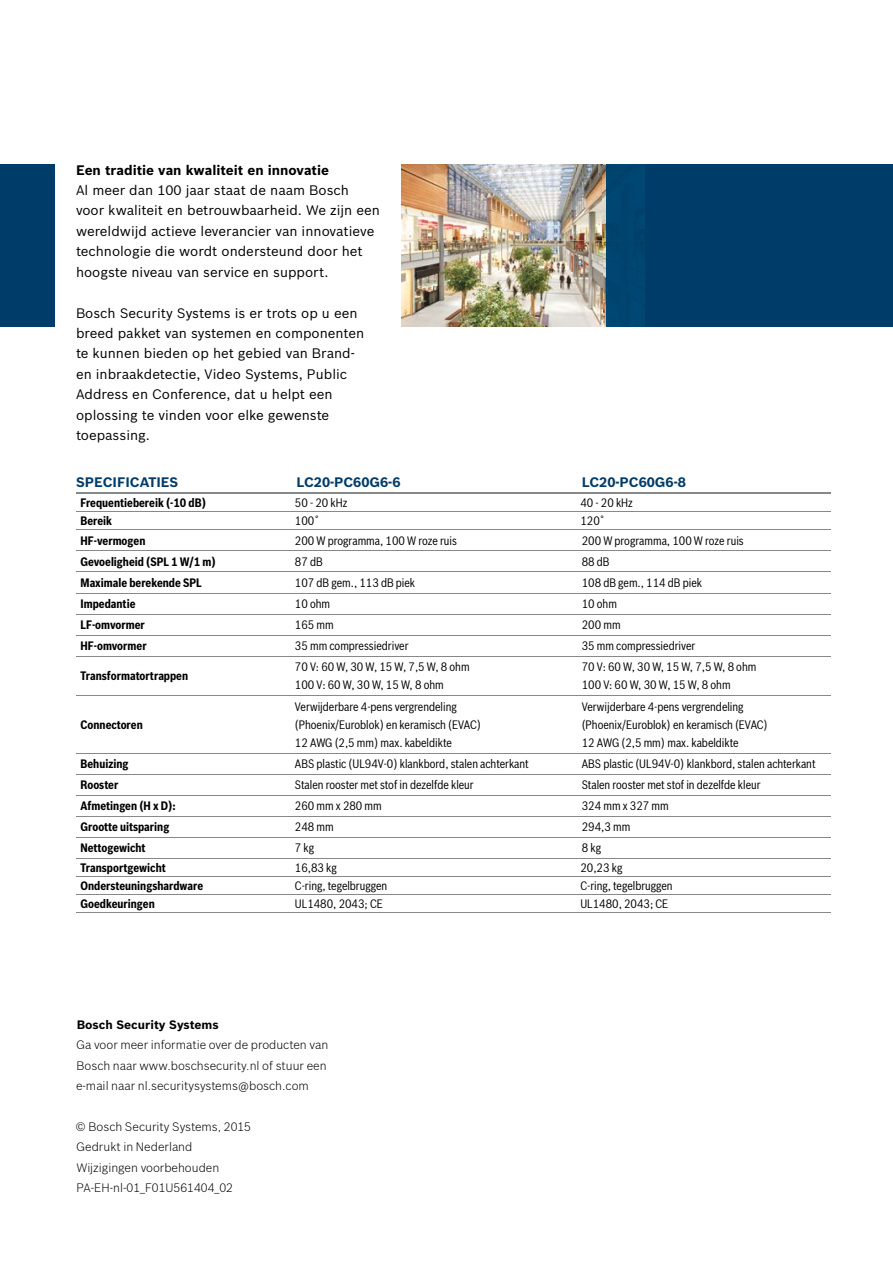
<style>
.page{position:relative;width:893px;height:1263px;background:#fff}
.page>*{position:absolute;margin:0;border:0;box-sizing:border-box;transform-origin:0 0}
.t1{font:13.5px/20.4px "Bosch Sans";color:#000}
.t2{font:700 13.5px "Bosch Sans";color:#003c6a}
.t3{font:700 13.5px "Bosch Sans";color:#000}
.t4{font:12px/18.3px "Bosch Sans Cond";color:#000}
.t5{font:700 12px "Bosch Sans Cond";color:#000}
.t6{font:300 12px/20.4px "Bosch Sans";color:#000}
.t7{font:700 12px "Bosch Sans";color:#000}
</style>
<div class="page">
<div style="left:0;top:164px;width:54px;height:162px;background:#003c6a"></div>
<img style="left:402px;top:164px;width:205px;height:162px">
<div style="left:607px;top:164px;width:39px;height:162px;background:#004570"></div>
<div style="left:646px;top:164px;width:247px;height:162px;background:#003c6a"></div>
<hr style="left:76px;top:492px;width:214px;height:1px;background:#87888a">
<hr style="left:290px;top:492px;width:286px;height:1px;background:#87888a">
<hr style="left:576px;top:492px;width:255px;height:1px;background:#87888a">
<hr style="left:76px;top:511px;width:214px;height:1px;background:#87888a">
<hr style="left:290px;top:511px;width:286px;height:1px;background:#87888a">
<hr style="left:576px;top:511px;width:255px;height:1px;background:#87888a">
<hr style="left:76px;top:529px;width:214px;height:1px;background:#87888a">
<hr style="left:290px;top:529px;width:286px;height:1px;background:#87888a">
<hr style="left:576px;top:529px;width:255px;height:1px;background:#87888a">
<hr style="left:76px;top:551px;width:214px;height:1px;background:#87888a">
<hr style="left:290px;top:551px;width:286px;height:1px;background:#87888a">
<hr style="left:576px;top:551px;width:255px;height:1px;background:#87888a">
<hr style="left:76px;top:572px;width:214px;height:1px;background:#87888a">
<hr style="left:290px;top:572px;width:286px;height:1px;background:#87888a">
<hr style="left:576px;top:572px;width:255px;height:1px;background:#87888a">
<hr style="left:76px;top:593px;width:214px;height:1px;background:#87888a">
<hr style="left:290px;top:593px;width:286px;height:1px;background:#87888a">
<hr style="left:576px;top:593px;width:255px;height:1px;background:#87888a">
<hr style="left:76px;top:614px;width:214px;height:1px;background:#87888a">
<hr style="left:290px;top:614px;width:286px;height:1px;background:#87888a">
<hr style="left:576px;top:614px;width:255px;height:1px;background:#87888a">
<hr style="left:76px;top:635px;width:214px;height:1px;background:#87888a">
<hr style="left:290px;top:635px;width:286px;height:1px;background:#87888a">
<hr style="left:576px;top:635px;width:255px;height:1px;background:#87888a">
<hr style="left:76px;top:656px;width:214px;height:1px;background:#87888a">
<hr style="left:290px;top:656px;width:286px;height:1px;background:#87888a">
<hr style="left:576px;top:656px;width:255px;height:1px;background:#87888a">
<hr style="left:76px;top:695px;width:214px;height:1px;background:#87888a">
<hr style="left:290px;top:695px;width:286px;height:1px;background:#87888a">
<hr style="left:576px;top:695px;width:255px;height:1px;background:#87888a">
<hr style="left:76px;top:753px;width:214px;height:1px;background:#87888a">
<hr style="left:290px;top:753px;width:286px;height:1px;background:#87888a">
<hr style="left:576px;top:753px;width:255px;height:1px;background:#87888a">
<hr style="left:76px;top:774px;width:214px;height:1px;background:#87888a">
<hr style="left:290px;top:774px;width:286px;height:1px;background:#87888a">
<hr style="left:576px;top:774px;width:255px;height:1px;background:#87888a">
<hr style="left:76px;top:795px;width:214px;height:1px;background:#87888a">
<hr style="left:290px;top:795px;width:286px;height:1px;background:#87888a">
<hr style="left:576px;top:795px;width:255px;height:1px;background:#87888a">
<hr style="left:76px;top:816px;width:214px;height:1px;background:#87888a">
<hr style="left:290px;top:816px;width:286px;height:1px;background:#87888a">
<hr style="left:576px;top:816px;width:255px;height:1px;background:#87888a">
<hr style="left:76px;top:837px;width:214px;height:1px;background:#87888a">
<hr style="left:290px;top:837px;width:286px;height:1px;background:#87888a">
<hr style="left:576px;top:837px;width:255px;height:1px;background:#87888a">
<hr style="left:76px;top:858px;width:214px;height:1px;background:#87888a">
<hr style="left:290px;top:858px;width:286px;height:1px;background:#87888a">
<hr style="left:576px;top:858px;width:255px;height:1px;background:#87888a">
<hr style="left:76px;top:876px;width:214px;height:1px;background:#87888a">
<hr style="left:290px;top:876px;width:286px;height:1px;background:#87888a">
<hr style="left:576px;top:876px;width:255px;height:1px;background:#87888a">
<hr style="left:76px;top:894px;width:214px;height:1px;background:#87888a">
<hr style="left:290px;top:894px;width:286px;height:1px;background:#87888a">
<hr style="left:576px;top:894px;width:255px;height:1px;background:#87888a">
<hr style="left:76px;top:912px;width:214px;height:1px;background:#87888a">
<hr style="left:290px;top:912px;width:286px;height:1px;background:#87888a">
<hr style="left:576px;top:912px;width:255px;height:1px;background:#87888a">
<p class="t3" style="left:76px;top:160px;width:255px">Een traditie van kwaliteit en innovatie</p>
<p class="t1" style="left:76px;top:179px;width:305px">Al meer dan 100 jaar staat de naam Bosch voor kwaliteit en betrouwbaarheid. We zijn een wereldwijd actieve leverancier van innovatieve technologie die wordt ondersteund door het hoogste niveau van service en support.</p>
<p class="t1" style="left:76px;top:302px;width:290px">Bosch Security Systems is er trots op u een breed pakket van systemen en componenten te kunnen bieden op het gebied van Brand&shy;en inbraakdetectie, Video Systems, Public Address en Conference, dat u helpt een oplossing te vinden voor elke gewenste toepassing.</p>
<p class="t2" style="left:76px;top:472px;width:104px">SPECIFICATIES</p>
<p class="t2" style="left:296px;top:472px;width:106px">LC20-PC60G6-6</p>
<p class="t2" style="left:582px;top:472px;width:106px">LC20-PC60G6-8</p>
<p class="t5" style="left:81px;top:494px;width:127px">Frequentiebereik (-10 dB)</p>
<p class="t4" style="left:295px;top:493px;width:54px">50 - 20 kHz</p>
<p class="t4" style="left:580px;top:493px;width:54px">40 - 20 kHz</p>
<p class="t5" style="left:81px;top:512px;width:33px">Bereik</p>
<p class="t4" style="left:295px;top:511px;width:26px">100˚</p>
<p class="t4" style="left:580px;top:511px;width:26px">120˚</p>
<p class="t5" style="left:81px;top:532px;width:66px">HF-vermogen</p>
<p class="t4" style="left:295px;top:531px;width:164px">200 W programma, 100 W roze ruis</p>
<p class="t4" style="left:582px;top:531px;width:164px">200 W programma, 100 W roze ruis</p>
<p class="t5" style="left:81px;top:553px;width:137px">Gevoeligheid (SPL 1 W/1 m)</p>
<p class="t4" style="left:295px;top:552px;width:29px">87 dB</p>
<p class="t4" style="left:582px;top:552px;width:29px">88 dB</p>
<p class="t5" style="left:81px;top:574px;width:123px">Maximale berekende SPL</p>
<p class="t4" style="left:295px;top:573px;width:122px">107 dB gem., 113 dB piek</p>
<p class="t4" style="left:582px;top:573px;width:122px">108 dB gem., 114 dB piek</p>
<p class="t5" style="left:81px;top:595px;width:56px">Impedantie</p>
<p class="t4" style="left:295px;top:594px;width:37px">10 ohm</p>
<p class="t4" style="left:582px;top:594px;width:37px">10 ohm</p>
<p class="t5" style="left:81px;top:616px;width:66px">LF-omvormer</p>
<p class="t4" style="left:295px;top:615px;width:40px">165 mm</p>
<p class="t4" style="left:582px;top:615px;width:40px">200 mm</p>
<p class="t5" style="left:81px;top:637px;width:68px">HF-omvormer</p>
<p class="t4" style="left:295px;top:636px;width:115px">35 mm compressiedriver</p>
<p class="t4" style="left:582px;top:636px;width:115px">35 mm compressiedriver</p>
<p class="t5" style="left:81px;top:667px;width:109px">Transformatortrappen</p>
<p class="t4" style="left:295px;top:657px;width:176px">70 V: 60 W, 30 W, 15 W, 7,5 W, 8 ohm<br>100 V: 60 W, 30 W, 15 W, 8 ohm</p>
<p class="t4" style="left:582px;top:657px;width:176px">70 V: 60 W, 30 W, 15 W, 7,5 W, 8 ohm<br>100 V: 60 W, 30 W, 15 W, 8 ohm</p>
<p class="t5" style="left:81px;top:715px;width:64px">Connectoren</p>
<p class="t4" style="left:295px;top:696px;width:188px">Verwijderbare 4-pens vergrendeling (Phoenix/Euroblok) en keramisch (EVAC)<br>12 AWG (2,5 mm) max. kabeldikte</p>
<p class="t4" style="left:582px;top:696px;width:188px">Verwijderbare 4-pens vergrendeling (Phoenix/Euroblok) en keramisch (EVAC)<br>12 AWG (2,5 mm) max. kabeldikte</p>
<p class="t5" style="left:81px;top:755px;width:49px">Behuizing</p>
<p class="t4" style="left:295px;top:754px;width:235px">ABS plastic (UL94V-0) klankbord, stalen achterkant</p>
<p class="t4" style="left:582px;top:754px;width:235px">ABS plastic (UL94V-0) klankbord, stalen achterkant</p>
<p class="t5" style="left:81px;top:776px;width:39px">Rooster</p>
<p class="t4" style="left:295px;top:775px;width:180px">Stalen rooster met stof in dezelfde kleur</p>
<p class="t4" style="left:582px;top:775px;width:180px">Stalen rooster met stof in dezelfde kleur</p>
<p class="t5" style="left:81px;top:797px;width:97px">Afmetingen (H x D):</p>
<p class="t4" style="left:295px;top:796px;width:88px">260 mm x 280 mm</p>
<p class="t4" style="left:582px;top:796px;width:88px">324 mm x 327 mm</p>
<p class="t5" style="left:81px;top:818px;width:90px">Grootte uitsparing</p>
<p class="t4" style="left:295px;top:817px;width:40px">248 mm</p>
<p class="t4" style="left:582px;top:817px;width:50px">294,3 mm</p>
<p class="t5" style="left:81px;top:839px;width:67px">Nettogewicht</p>
<p class="t4" style="left:295px;top:838px;width:21px">7 kg</p>
<p class="t4" style="left:582px;top:838px;width:21px">8 kg</p>
<p class="t5" style="left:81px;top:859px;width:87px">Transportgewicht</p>
<p class="t4" style="left:295px;top:857px;width:43px">16,83 kg</p>
<p class="t4" style="left:580px;top:857px;width:43px">20,23 kg</p>
<p class="t5" style="left:81px;top:877px;width:124px">Ondersteuningshardware</p>
<p class="t4" style="left:295px;top:876px;width:94px">C-ring, tegelbruggen</p>
<p class="t4" style="left:580px;top:876px;width:94px">C-ring, tegelbruggen</p>
<p class="t5" style="left:81px;top:895px;width:76px">Goedkeuringen</p>
<p class="t4" style="left:295px;top:894px;width:89px">UL1480, 2043; CE</p>
<p class="t4" style="left:580px;top:894px;width:89px">UL1480, 2043; CE</p>
<p class="t7" style="left:77px;top:1015px;width:143px">Bosch Security Systems</p>
<p class="t6" style="left:76px;top:1034px;width:254px">Ga voor meer informatie over de producten van<br>Bosch naar www.boschsecurity.nl of stuur een e-mail naar nl.securitysystems@bosch.com</p>
<p class="t6" style="left:76px;top:1116px;width:177px">© Bosch Security Systems, 2015<br>Gedrukt in Nederland<br>Wijzigingen voorbehouden<br>PA-EH-nl-01_F01U561404_02</p>
</div>
